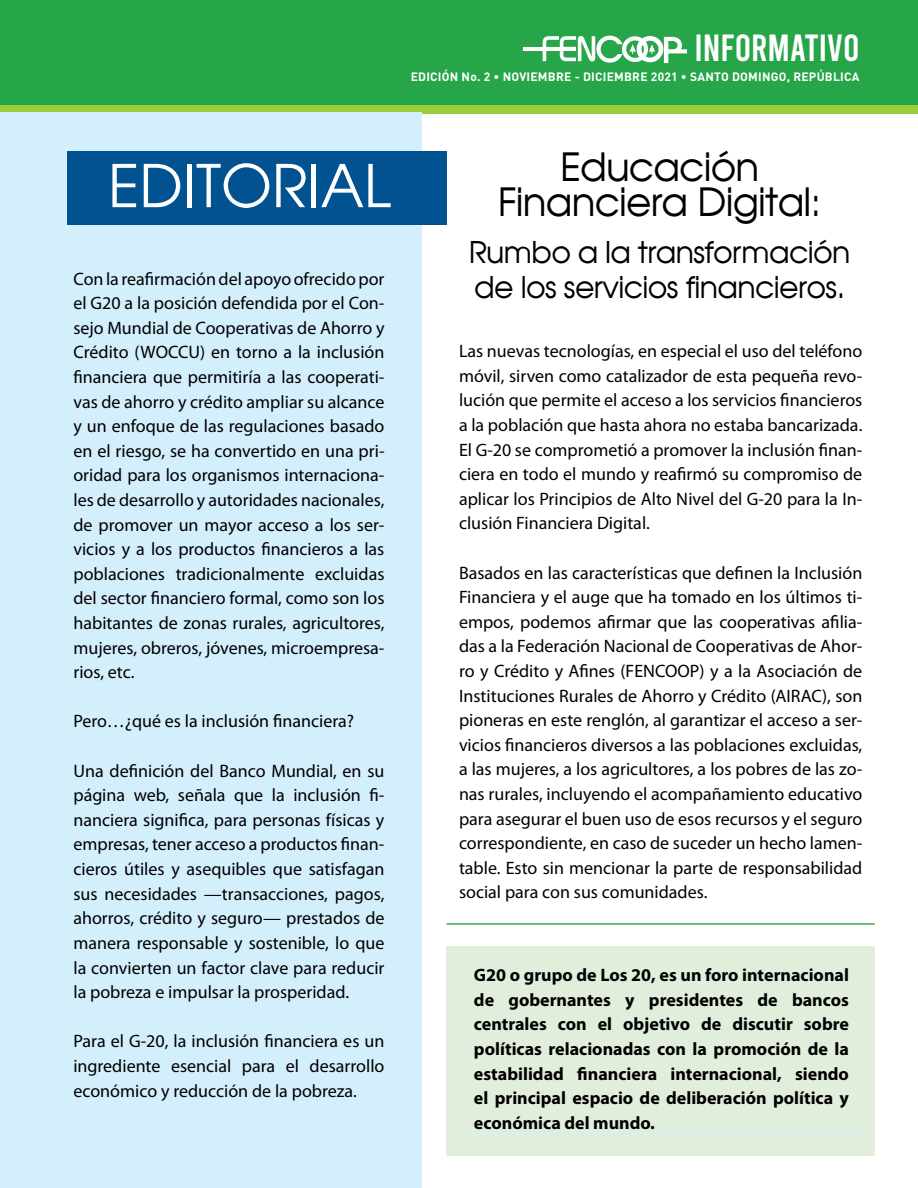
<style>
.page{position:relative;width:918px;height:1188px;background:#fff}
.page>*{position:absolute;margin:0;border:0;box-sizing:border-box;transform-origin:0 0}
.t1{font:58.5px "Avalon Plain";color:#fff}
.t2{font:39px/35.2px "Avalon Plain";letter-spacing:-.02em;color:#000;text-align:center}
.t3{font:37.65px "Bebas";color:#fff}
.t4{font:30px/35.1px "Avalon Plain";letter-spacing:-.02em;color:#000}
.t5{font:18px/24.6px "Myriad Pro";color:#000;text-align:justify}
.t6{font:700 18px/24.6px "Myriad Pro";color:#000;text-align:justify}
.t7{font:700 12px "DIN";letter-spacing:.02em;color:#fff}
</style>
<div class="page">
<div style="left:0;top:0;width:918px;height:105px;background:#27a549"></div>
<div style="left:0;top:105px;width:918px;height:8px;background:#9ccb3b"></div>
<hr style="left:523px;top:47px;width:53px;height:4px;background:#fff">
<svg style="left:543px;top:35px;width:144px;height:29px"></svg>
<div style="left:447px;top:946px;width:428px;height:210px;background:#e1eedc"></div>
<div style="left:0;top:112px;width:421px;height:1076px;background:#d4effc"></div>
<div style="left:68px;top:151px;width:379px;height:74px;background:#005291"></div>
<hr style="left:462px;top:1132px;width:402px;height:2px;background:#d4effc">
<hr style="left:447px;top:923px;width:428px;height:2px;background:#41ad49">
<h3 class="t3" style="left:694px;top:29px;width:167px">INFORMATIVO</h3>
<p class="t7" style="left:411px;top:69px;width:450px">EDICIÓN No. 2 • NOVIEMBRE - DICIEMBRE 2021 • SANTO DOMINGO, REPÚBLICA</p>
<h1 class="t1" style="left:108px;top:149px;width:285px">EDITORIAL</h1>
<p class="t5" style="left:73px;top:266px;width:313px">Con la reafirmación del apoyo ofrecido por el G20 a la posición defendida por el Con&shy;sejo Mundial de Cooperativas de Ahorro y Crédito (WOCCU) en torno a la inclusión financiera que permitiría a las cooperati&shy;vas de ahorro y crédito ampliar su alcance y un enfoque de las regulaciones basado en el riesgo, se ha convertido en una pri&shy;oridad para los organismos internaciona&shy;les de desarrollo y autoridades nacionales, de promover un mayor acceso a los ser&shy;vicios y a los productos financieros a las poblaciones tradicionalmente excluidas del sector financiero formal, como son los habitantes de zonas rurales, agricultores, mujeres, obreros, jóvenes, microempresa&shy;rios, etc.</p>
<p class="t5" style="left:73px;top:709px;width:282px">Pero…¿qué es la inclusión financiera?</p>
<p class="t5" style="left:73px;top:758px;width:313px">Una definición del Banco Mundial, en su página web, señala que la inclusión fi&shy;nanciera significa, para personas físicas y empresas, tener acceso a productos finan&shy;cieros útiles y asequibles que satisfagan sus necesidades —transacciones, pagos, ahorros, crédito y seguro— prestados de manera responsable y sostenible, lo que la convierten un factor clave para reducir la pobreza e impulsar la prosperidad.</p>
<p class="t5" style="left:73px;top:1029px;width:313px">Para el G-20, la inclusión financiera es un ingrediente esencial para el desarrollo económico y reducción de la pobreza.</p>
<h2 class="t2" style="left:498px;top:148px;width:325px">Educación<br>Financiera Digital:</h2>
<h3 class="t4" style="left:469px;top:234px;width:383px">Rumbo a la transformación de los servicios financieros.</h3>
<p class="t5" style="left:459px;top:338px;width:405px">Las nuevas tecnologías, en especial el uso del teléfono móvil, sirven como catalizador de esta pequeña revo&shy;lución que permite el acceso a los servicios financieros a la población que hasta ahora no estaba bancarizada.<br>El G-20 se comprometió a promover la inclusión finan&shy;ciera en todo el mundo y reafirmó su compromiso de aplicar los Principios de Alto Nivel del G-20 para la In&shy;clusión Financiera Digital.</p>
<p class="t5" style="left:459px;top:560px;width:405px">Basados en las características que definen la Inclusión Financiera y el auge que ha tomado en los últimos ti&shy;empos, podemos afirmar que las cooperativas afilia&shy;das a la Federación Nacional de Cooperativas de Ahor&shy;ro y Crédito y Afines (FENCOOP) y a la Asociación de Instituciones Rurales de Ahorro y Crédito (AIRAC), son pioneras en este renglón, al garantizar el acceso a ser&shy;vicios financieros diversos a las poblaciones excluidas, a las mujeres, a los agricultores, a los pobres de las zo&shy;nas rurales, incluyendo el acompañamiento educativo para asegurar el buen uso de esos recursos y el seguro correspondiente, en caso de suceder un hecho lamen&shy;table. Esto sin mencionar la parte de responsabilidad social para con sus comunidades.</p>
<p class="t6" style="left:474px;top:962px;width:377px">G20 o grupo de Los 20, es un foro internacional de gobernantes y presidentes de bancos centrales con el objetivo de discutir sobre políticas relacionadas con la promoción de la estabilidad financiera internacional, siendo el principal espacio de deliberación política y económica del mundo.</p>
</div>
